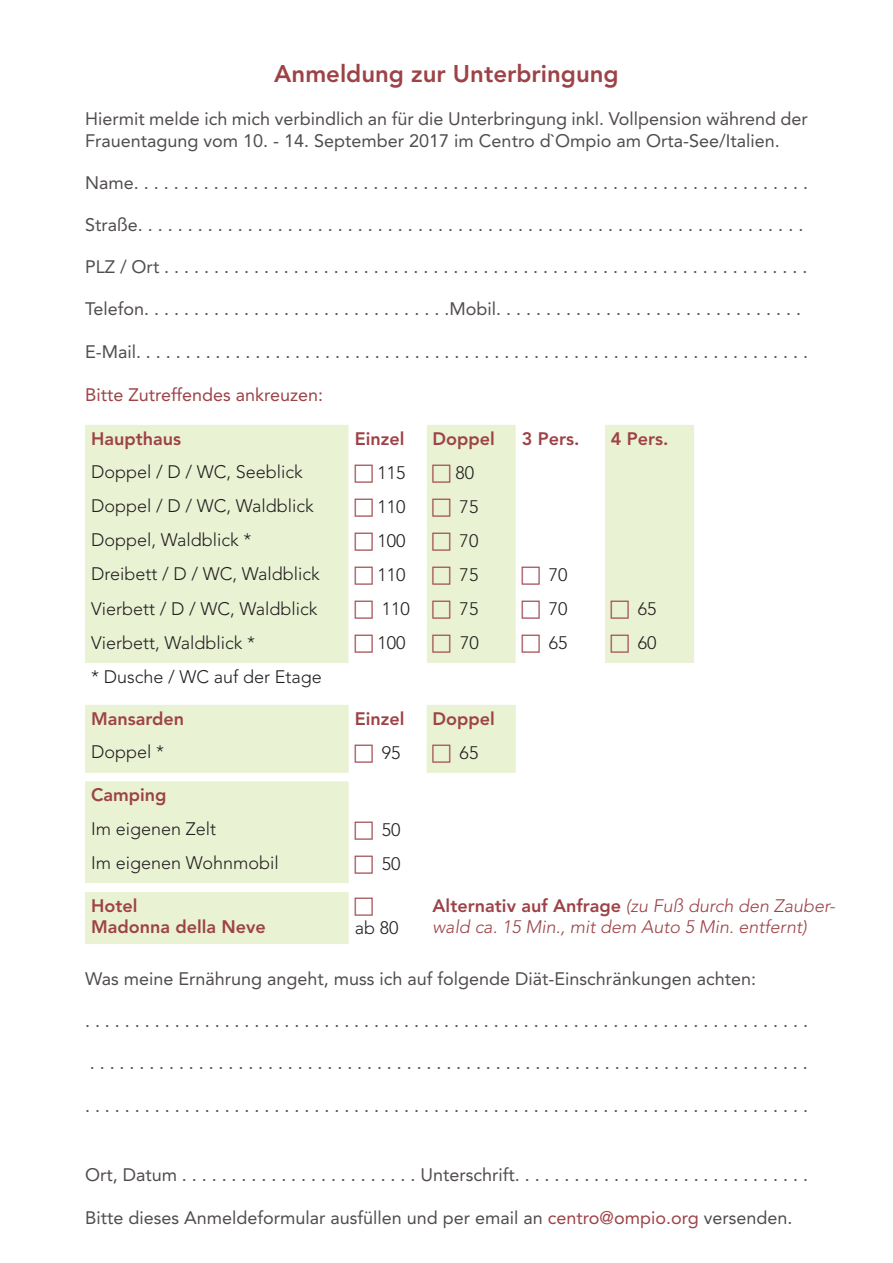
<style>
.page{position:relative;width:893px;height:1263px;background:#fff}
.page>*{position:absolute;margin:0;border:0;box-sizing:border-box;transform-origin:0 0}
.t1{font:800 24px "Avenir";color:#9d4247}
.t2{font:18px/21.6px "Avenir";color:#514c4d}
.t3{font:300 18px "Avenir";color:#231f20}
.t4{font:800 18px "Avenir";color:#9d4247}
.t5{font:italic 300 18px/21px "Avenir";color:#9d4247}
.t6{font:18px "Avenir";color:#9d4247}
.s1{font-weight:800;font-style:normal}
.s2{color:#9d4247}
</style>
<div class="page">
<svg style="left:85px;top:425px;width:609px;height:519px;fill:#eaf2d4"></svg>
<svg style="left:349px;top:425px;width:256px;height:238px"></svg>
<div style="left:85px;top:883px;width:264px;height:9px;background:#fff"></div>
<svg style="left:349px;top:883px;width:345px;height:9px"></svg>
<svg style="left:355px;top:465px;width:18px;height:18px"></svg>
<svg style="left:433px;top:465px;width:18px;height:18px"></svg>
<svg style="left:355px;top:499px;width:18px;height:18px"></svg>
<svg style="left:433px;top:499px;width:18px;height:18px"></svg>
<svg style="left:355px;top:533px;width:18px;height:18px"></svg>
<svg style="left:433px;top:533px;width:18px;height:18px"></svg>
<svg style="left:355px;top:567px;width:18px;height:18px"></svg>
<svg style="left:433px;top:567px;width:18px;height:18px"></svg>
<svg style="left:522px;top:567px;width:18px;height:18px"></svg>
<svg style="left:355px;top:601px;width:18px;height:18px"></svg>
<svg style="left:433px;top:601px;width:18px;height:18px"></svg>
<svg style="left:522px;top:601px;width:18px;height:18px"></svg>
<svg style="left:611px;top:601px;width:18px;height:18px"></svg>
<svg style="left:355px;top:635px;width:18px;height:18px"></svg>
<svg style="left:433px;top:635px;width:18px;height:18px"></svg>
<svg style="left:522px;top:635px;width:18px;height:18px"></svg>
<svg style="left:611px;top:635px;width:18px;height:18px"></svg>
<svg style="left:355px;top:745px;width:18px;height:18px"></svg>
<svg style="left:433px;top:745px;width:18px;height:18px"></svg>
<svg style="left:355px;top:821px;width:18px;height:18px"></svg>
<svg style="left:355px;top:855px;width:18px;height:18px"></svg>
<svg style="left:355px;top:898px;width:18px;height:18px"></svg>
<p class="t1" style="left:274px;top:59px;width:346px">Anmeldung zur Unterbringung</p>
<p class="t2" style="left:85px;top:108px;width:724px">Hiermit melde ich mich verbindlich an für die Unterbringung inkl. Vollpension während der<br>Frauentagung vom 10. - 14. September 2017 im Centro d`Ompio am Orta-See/Italien.</p>
<p class="t2" style="left:85px;top:172px;width:725px">Name. . . . . . . . . . . . . . . . . . . . . . . . . . . . . . . . . . . . . . . . . . . . . . . . . . . . . . . . . . . . . . . . . . . .</p>
<p class="t2" style="left:85px;top:214px;width:720px">Straße. . . . . . . . . . . . . . . . . . . . . . . . . . . . . . . . . . . . . . . . . . . . . . . . . . . . . . . . . . . . . . . . . . .</p>
<p class="t2" style="left:85px;top:256px;width:724px">PLZ / Ort . . . . . . . . . . . . . . . . . . . . . . . . . . . . . . . . . . . . . . . . . . . . . . . . . . . . . . . . . . . . . . . . .</p>
<p class="t2" style="left:85px;top:298px;width:718px">Telefon. . . . . . . . . . . . . . . . . . . . . . . . . . . . . . .Mobil. . . . . . . . . . . . . . . . . . . . . . . . . . . . . . .</p>
<p class="t2" style="left:85px;top:341px;width:724px">E-Mail. . . . . . . . . . . . . . . . . . . . . . . . . . . . . . . . . . . . . . . . . . . . . . . . . . . . . . . . . . . . . . . . . . . .</p>
<p class="t6" style="left:85px;top:385px;width:240px">Bitte Zutreffendes ankreuzen:</p>
<p class="t4" style="left:91px;top:428px;width:91px">Haupthaus</p>
<p class="t4" style="left:355px;top:428px;width:51px">Einzel</p>
<p class="t4" style="left:433px;top:428px;width:64px">Doppel</p>
<p class="t4" style="left:522px;top:428px;width:59px">3 Pers.</p>
<p class="t4" style="left:611px;top:428px;width:59px">4 Pers.</p>
<p class="t3" style="left:91px;top:462px;width:213px">Doppel / D / WC, Seeblick</p>
<p class="t3" style="left:377px;top:462px;width:30px">115</p>
<p class="t3" style="left:455px;top:462px;width:20px">80</p>
<p class="t3" style="left:91px;top:496px;width:224px">Doppel / D / WC, Waldblick</p>
<p class="t3" style="left:377px;top:496px;width:30px">110</p>
<p class="t3" style="left:460px;top:496px;width:20px">75</p>
<p class="t3" style="left:91px;top:530px;width:162px">Doppel, Waldblick *</p>
<p class="t3" style="left:377px;top:531px;width:30px">100</p>
<p class="t3" style="left:460px;top:531px;width:20px">70</p>
<p class="t3" style="left:91px;top:564px;width:230px">Dreibett / D / WC, Waldblick</p>
<p class="t3" style="left:377px;top:565px;width:30px">110</p>
<p class="t3" style="left:460px;top:565px;width:20px">75</p>
<p class="t3" style="left:549px;top:565px;width:20px">70</p>
<p class="t3" style="left:91px;top:598px;width:228px">Vierbett / D / WC, Waldblick</p>
<p class="t3" style="left:382px;top:599px;width:30px">110</p>
<p class="t3" style="left:460px;top:599px;width:20px">75</p>
<p class="t3" style="left:549px;top:599px;width:20px">70</p>
<p class="t3" style="left:638px;top:599px;width:20px">65</p>
<p class="t3" style="left:91px;top:632px;width:166px">Vierbett, Waldblick *</p>
<p class="t3" style="left:377px;top:633px;width:30px">100</p>
<p class="t3" style="left:460px;top:633px;width:20px">70</p>
<p class="t3" style="left:549px;top:633px;width:20px">65</p>
<p class="t3" style="left:638px;top:633px;width:20px">60</p>
<p class="t3" style="left:91px;top:666px;width:232px">* Dusche / WC auf der Etage</p>
<p class="t4" style="left:91px;top:708px;width:95px">Mansarden</p>
<p class="t4" style="left:355px;top:708px;width:51px">Einzel</p>
<p class="t4" style="left:433px;top:708px;width:64px">Doppel</p>
<p class="t3" style="left:91px;top:742px;width:75px">Doppel *</p>
<p class="t3" style="left:382px;top:742px;width:20px">95</p>
<p class="t3" style="left:460px;top:742px;width:20px">65</p>
<p class="t4" style="left:91px;top:784px;width:77px">Camping</p>
<p class="t3" style="left:91px;top:818px;width:127px">Im eigenen Zelt</p>
<p class="t3" style="left:382px;top:819px;width:20px">50</p>
<p class="t3" style="left:91px;top:852px;width:189px">Im eigenen Wohnmobil</p>
<p class="t3" style="left:382px;top:853px;width:20px">50</p>
<p class="t4" style="left:91px;top:895px;width:48px">Hotel</p>
<p class="t4" style="left:91px;top:916px;width:176px">Madonna della Neve</p>
<p class="t3" style="left:355px;top:917px;width:45px">ab 80</p>
<p class="t5" style="left:433px;top:895px;width:404px"><span class="s1">Alternativ auf Anfrage</span> (zu Fuß durch den Zauber&shy;wald ca. 15 Min., mit dem Auto 5 Min. entfernt)</p>
<p class="t2" style="left:85px;top:967px;width:673px">Was meine Ernährung angeht, muss ich auf folgende Diät-Einschränkungen achten:</p>
<p class="t2" style="left:85px;top:1010px;width:724px">. . . . . . . . . . . . . . . . . . . . . . . . . . . . . . . . . . . . . . . . . . . . . . . . . . . . . . . . . . . . . . . . . . . . . . . . .</p>
<p class="t2" style="left:90px;top:1052px;width:719px">. . . . . . . . . . . . . . . . . . . . . . . . . . . . . . . . . . . . . . . . . . . . . . . . . . . . . . . . . . . . . . . . . . . . . . . . .</p>
<p class="t2" style="left:85px;top:1095px;width:724px">. . . . . . . . . . . . . . . . . . . . . . . . . . . . . . . . . . . . . . . . . . . . . . . . . . . . . . . . . . . . . . . . . . . . . . . . .</p>
<p class="t2" style="left:85px;top:1164px;width:724px">Ort, Datum . . . . . . . . . . . . . . . . . . . . . . . . Unterschrift. . . . . . . . . . . . . . . . . . . . . . . . . . . . . .</p>
<p class="t2" style="left:85px;top:1207px;width:709px">Bitte dieses Anmeldeformular ausfüllen und per email an <span class="s2">centro@ompio.org</span> versenden.</p>
</div>
